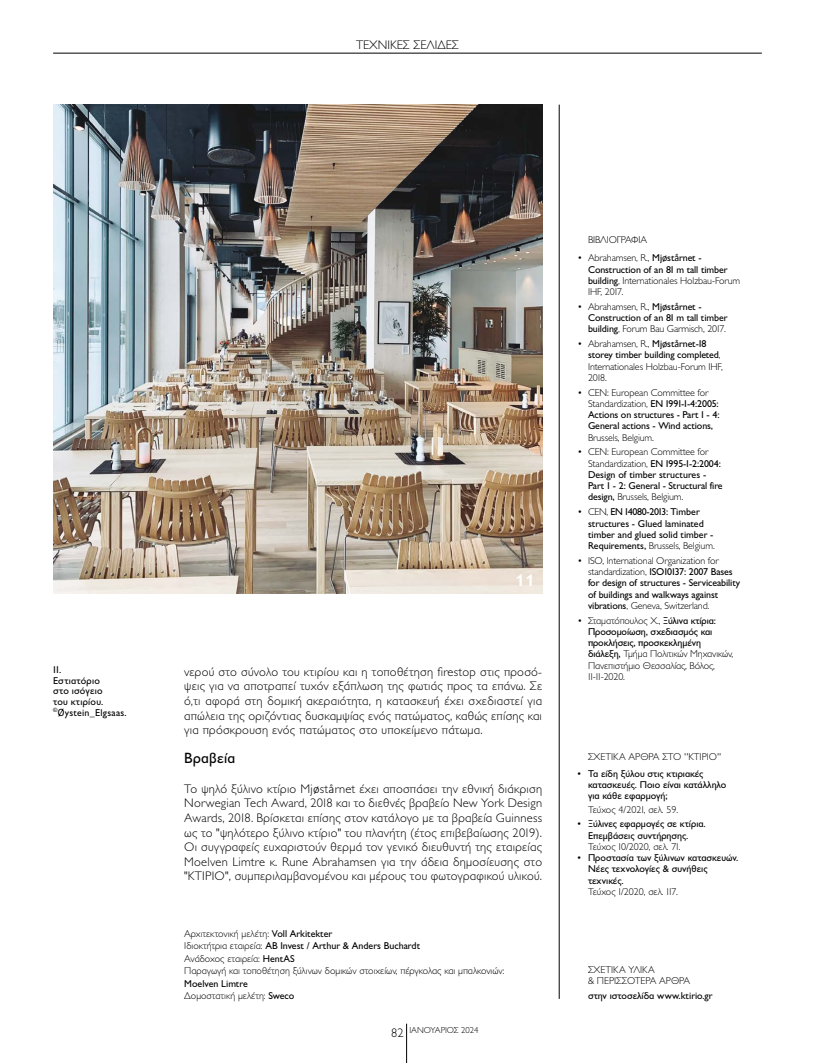
<style>
.page{position:relative;width:815px;height:1063px;background:#fff}
.page>*{position:absolute;margin:0;border:0;box-sizing:border-box;transform-origin:0 0}
.t1{font:600 17.5px "Kabel ITC Hel";color:#fff}
.t2{font:15px "Gill Sans Hel";letter-spacing:.02em;color:#000}
.t3{font:300 12.5px/14.6px "Gill Sans Hel";letter-spacing:.02em;color:#000;text-align:justify}
.t4{font:300 12.5px "Gill Sans Hel";color:#000}
.t5{font:10px/11.2px "Gill Sans Hel";color:#000}
.t6{font:300 10px/11.2px "Gill Sans Hel";letter-spacing:-.01em;color:#000}
.t7{font:10px/10.6px "Gill Sans Hel";letter-spacing:.025em;color:#000}
.t8{font:300 8.75px "Gill Sans Hel";color:#000}
.s1{font-family:"Roboto Slab"}
.s2{font-family:"Calibri"}
.s3{font-weight:400}
.s4{font-weight:300}
.s5{font-size:12.5px}
.s6{font-family:"Calibri";font-weight:400}
</style>
<div class="page">
<hr style="left:406px;top:1024px;width:1px;height:39px;background:#000">
<hr style="left:53px;top:53px;width:709px;height:1px;background:#000">
<img style="left:53px;top:105px;width:489px;height:488px">
<hr style="left:559px;top:105px;width:1px;height:894px;background:#000">
<p class="t4" style="left:356px;top:41px;width:104px">ΤΕΧΝΙΚΕΣ ΣΕΛΙΔΕΣ</p>
<h1 class="t1" style="left:516px;top:570px;width:21px">11</h1>
<p class="t7" style="left:53px;top:665px;width:75px">11.<br>Εστιατόριο<br>στο ισόγειο<br>του κτιρίου. <sup>©</sup><span class="s1">Ø</span>ystein_Elgsaas.</p>
<p class="t3" style="left:184px;top:665px;width:359px">νερού στο σύνολο του κτιρίου και η τοποθέτηση firestop στις προσό&shy;ψεις για να αποτραπεί τυχόν εξάπλωση της φωτιάς προς τα επάνω. Σε ό,τι αφορά στη δομική ακεραιότητα, η κατασκευή έχει σχεδιαστεί για απώλεια της οριζόντιας δυσκαμψίας ενός πατώματος, καθώς επίσης και για πρόσκρουση ενός πατώματος στο υποκείμενο πάτωμα.</p>
<h2 class="t2" style="left:184px;top:752px;width:53px">Βραβεία</h2>
<p class="t3" style="left:184px;top:782px;width:359px">Το ψηλό ξύλινο κτίριο Mj<span class="s2">ø</span>st<span class="s2">å</span>rnet έχει αποσπάσει την εθνική διάκριση Norwegian Tech Award, 2018 και το διεθνές βραβείο New York Design Awards, 2018. Βρίσκεται επίσης στον κατάλογο με τα βραβεία Guinness ως το "ψηλότερο ξύλινο κτίριο" του πλανήτη (έτος επιβεβαίωσης 2019).<br>Οι συγγραφείς ευχαριστούν θερμά τον γενικό διευθυντή της εταιρείας Moelven Limtre κ. Rune Abrahamsen για την άδεια δημοσίευσης στο "ΚΤΙΡΙΟ", συμπεριλαμβανομένου και μέρους του φωτογραφικού υλικού.</p>
<p class="t6" style="left:184px;top:928px;width:322px;line-height:12.5px">Αρχιτεκτονική μελέτη: <span class="s3">Voll Arkitekter<br></span>Ιδιοκτήτρια εταιρεία: <span class="s3">AB Invest / Arthur &amp; Anders Buchardt<br></span>Ανάδοχος εταιρεία: <span class="s3">HentAS<br></span>Παραγωγή και τοποθέτηση ξύλινων δομικών στοιχείων, πέργκολας και μπαλκονιών:</p>
<p class="t5" style="left:184px;top:978px;width:111px;line-height:12.5px">Moelven Limtre<br><span class="s4">Δομοστατική μελέτη:</span> Sweco</p>
<p class="t8" style="left:391px;top:1027px;width:89px"><span class="s5">82</span> ΙΑΝΟΥΑΡΙΟΣ 2024</p>
<p class="t6" style="left:588px;top:235px;width:61px">ΒΙΒΛΙΟΓΡΑΦΙΑ</p>
<p class="t6" style="left:588px;top:253px;width:154px;text-indent:-11px">• Abrahamsen, R., <span class="s3">Mj</span><span class="s6">ø</span><span class="s3">st</span><span class="s6">å</span><span class="s3">rnet -<br>Construction of an 81 m tall timber building</span>, Internationales Holzbau-Forum<br>IHF, 2017.</p>
<p class="t5" style="left:588px;top:302px;width:141px;text-indent:-11px"><span class="s4">• Abrahamsen, R.,</span> Mj<span class="s2">ø</span>st<span class="s2">å</span>rnet -<br>Construction of an 81 m tall timber building<span class="s4">, Forum Bau Garmisch, 2017.</span></p>
<p class="t6" style="left:588px;top:339px;width:136px;text-indent:-11px">• Abrahamsen, R., <span class="s3">Mj</span><span class="s6">ø</span><span class="s3">st</span><span class="s6">å</span><span class="s3">rnet-18 storey timber building completed</span>,<br>Internationales Holzbau-Forum IHF,<br>2018.</p>
<p class="t5" style="left:588px;top:388px;width:133px;text-indent:-11px"><span class="s4">• CEN: European Committee for Standardization,</span> EN 1991-1-4:2005:<br>Actions on structures - Part 1 - 4:<br>General actions - Wind actions,</p>
<p class="t6" style="left:588px;top:433px;width:67px">Brussels, Belgium.</p>
<p class="t5" style="left:588px;top:447px;width:136px;text-indent:-11px"><span class="s4">• CEN: European Committee for<br>Standardization,</span> EN 1995-1-2:2004:<br>Design of timber structures -<br>Part 1 - 2: General - Structural fire design, <span class="s4">Brussels, Belgium.</span></p>
<p class="t5" style="left:588px;top:507px;width:128px;text-indent:-11px"><span class="s4">• CEN,</span> EN 14080-2013: Timber structures - Glued laminated timber and glued solid timber -<br>Requirements, <span class="s4">Brussels, Belgium.</span></p>
<p class="t5" style="left:588px;top:556px;width:154px;text-indent:-11px"><span class="s4">• ISO, International Organization for standardization,</span> ISO10137: 2007 Bases for design of structures - Serviceability of buildings and walkways against vibrations<span class="s4">, Geneva, Switzerland.</span></p>
<p class="t6" style="left:588px;top:616px;width:147px;text-indent:-11px">• Σταματόπουλος Χ., <span class="s3">Ξύλινα κτίρια:<br>Προσομοίωση, σχεδιασμός και προκλήσεις, προσκεκλημένη διάλεξη,</span> Τμήμα Πολιτικών Μηχανικών,<br>Πανεπιστήμιο Θεσσαλίας, Βόλος,<br>11-11-2020.</p>
<p class="t6" style="left:588px;top:752px;width:135px">ΣΧΕΤΙΚΑ ΑΡΘΡΑ ΣΤΟ ''ΚΤΙΡΙΟ''</p>
<p class="t5" style="left:588px;top:769px;width:140px;text-indent:-11px">• Τα είδη ξύλου στις κτιριακές κατασκευές. Ποιο είναι κατάλληλο για κάθε εφαρμογή;</p>
<p class="t6" style="left:588px;top:805px;width:92px">Τεύχος 4/2021, σελ. 59.</p>
<p class="t5" style="left:588px;top:819px;width:119px;text-indent:-11px">• Ξύλινες εφαρμογές σε κτίρια.<br>Επεμβάσεις συντήρησης.</p>
<p class="t6" style="left:588px;top:842px;width:94px">Τεύχος 10/2020, σελ. 71.</p>
<p class="t5" style="left:588px;top:853px;width:152px;text-indent:-11px">• Προστασία των ξύλινων κατασκευών.<br>Νέες τεχνολογίες &amp; συνήθεις τεχνικές.</p>
<p class="t6" style="left:588px;top:887px;width:92px">Τεύχος 1/2020, σελ. 117.</p>
<p class="t6" style="left:588px;top:965px;width:104px">ΣΧΕΤΙΚΑ ΥΛΙΚΑ<br>&amp; ΠΕΡΙΣΣΟΤΕΡΑ ΑΡΘΡΑ</p>
<p class="t5" style="left:588px;top:991px;width:126px">στην ιστοσελίδα www.ktirio.gr</p>
</div>
